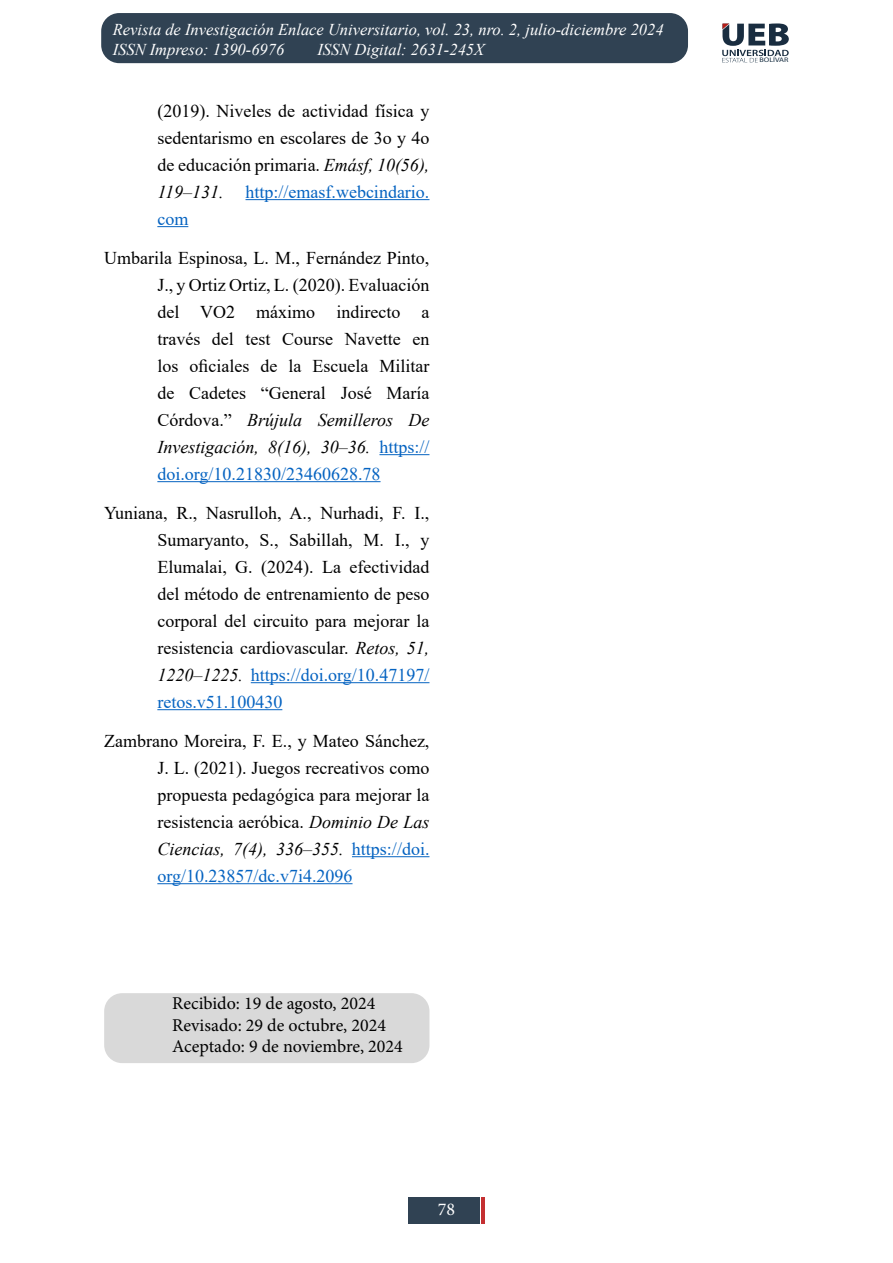
<style>
.page{position:relative;width:893px;height:1263px;background:#fff}
.page>*{position:absolute;margin:0;border:0;box-sizing:border-box;transform-origin:0 0}
.t1{font:18px/27px "Times New Roman";color:#000;text-align:justify}
.t2{font:18px/21.6px "Minion Pro";color:#000}
.t3{font:18px "Minion Pro";color:#fff}
.t4{font:italic 16.5px/19.8px "Times New Roman";color:#fff}
.t5{font:6.6px "Myriad Pro";color:#162d40;scale:1.22 1}
.s1{font-style:italic}
.s2{color:#0563c1}
</style>
<div class="page">
<div style="left:101px;top:13px;width:587px;height:50px;background:#304253;border-radius:18px"></div>
<div style="left:408px;top:1197px;width:71px;height:27px;background:#304253"></div>
<svg style="left:722px;top:23px;width:67px;height:39px"></svg>
<hr style="left:481px;top:1197px;width:4px;height:27px;background:#c42f31">
<hr style="left:246px;top:199px;width:183px;height:1px;background:#0563c1">
<hr style="left:157px;top:226px;width:31px;height:1px;background:#0563c1">
<hr style="left:379px;top:454px;width:50px;height:1px;background:#0563c1">
<hr style="left:157px;top:481px;width:224px;height:1px;background:#0563c1">
<hr style="left:251px;top:682px;width:178px;height:1px;background:#0563c1">
<hr style="left:157px;top:709px;width:125px;height:1px;background:#0563c1">
<hr style="left:352px;top:856px;width:77px;height:1px;background:#0563c1">
<hr style="left:157px;top:883px;width:196px;height:1px;background:#0563c1">
<div style="left:104px;top:993px;width:325px;height:70px;background:#d9d9d9;border-radius:18px"></div>
<p class="t4" style="left:113px;top:19px;width:552px">Revista de Investigación Enlace Universitario, vol. 23, nro. 2, julio-diciembre 2024<br>ISSN Impreso: 1390-6976</p>
<p class="t4" style="left:317px;top:39px;width:168px">ISSN Digital: 2631-245X</p>
<p class="t1" style="left:157px;top:97px;width:274px">(2019). Niveles de actividad física y sedentarismo en escolares de 3o y 4o de educación primaria. <span class="s1">Emásf, 10(56), 119–131.</span> <span class="s2">http://emasf.webcindario. com</span></p>
<p class="t1" style="left:157px;top:244px;width:274px;text-indent:-53px">Umbarila Espinosa, L. M., Fernández Pinto, J., y Ortiz Ortiz, L. (2020). Evaluación del VO2 máximo indirecto a través del test Course Navette en los oficiales de la Escuela Militar de Cadetes “General José María Córdova.” <span class="s1">Brújula Semilleros De Investigación, 8(16), 30–36.</span> <span class="s2">https:// doi.org/10.21830/23460628.78</span></p>
<p class="t1" style="left:157px;top:499px;width:274px;text-indent:-53px">Yuniana, R., Nasrulloh, A., Nurhadi, F. I., Sumaryanto, S., Sabillah, M. I., y Elumalai, G. (2024). La efectividad del método de entrenamiento de peso corporal del circuito para mejorar la resistencia cardiovascular. <span class="s1">Retos, 51, 1220–1225.</span> <span class="s2">https://doi.org/10.47197/ retos.v51.100430</span></p>
<p class="t1" style="left:157px;top:727px;width:274px;text-indent:-53px">Zambrano Moreira, F. E., y Mateo Sánchez, J. L. (2021). Juegos recreativos como propuesta pedagógica para mejorar la resistencia aeróbica. <span class="s1">Dominio De Las Ciencias, 7(4), 336–355.</span> <span class="s2">https://doi. org/10.23857/dc.v7i4.2096</span></p>
<p class="t2" style="left:172px;top:993px;width:232px">Recibido: 19 de agosto, 2024<br>Revisado: 29 de octubre, 2024<br>Aceptado: 9 de noviembre, 2024</p>
<p class="t3" style="left:438px;top:1197px;width:19px">78</p>
<p class="t5" style="left:759px;top:56px;width:25px">BOLÍVAR</p>
</div>
